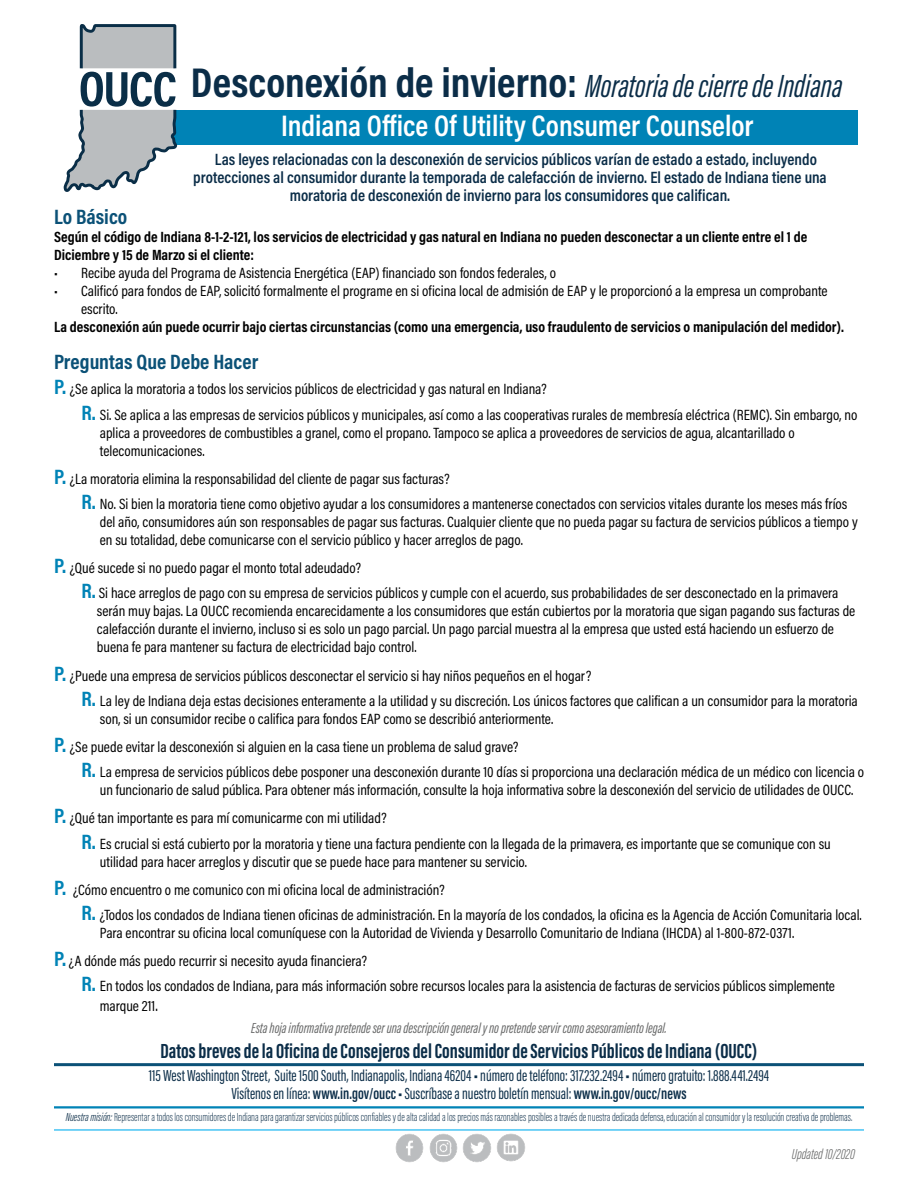
<style>
.page{position:relative;width:918px;height:1188px;background:#fff}
.page>*{position:absolute;margin:0;border:0;box-sizing:border-box;transform-origin:0 0}
.t1{font:italic 33px "Acumin Pro Extra Cond";color:#0b2d48}
.t2{font:600 30px "Acumin Pro Cond";color:#fff}
.t3{font:700 21px "Acumin Pro Extra Cond";color:#0b2d48}
.t4{font:700 21px "Acumin Pro Cond";color:#0b5177}
.t5{font:600 16.5px "Acumin Pro Cond";color:#0b2d48}
.t6{font:16.5px/18.1px "Acumin Pro Extra Cond";color:#0b2d48;text-align:center}
.t7{font:15px/18px "Acumin Pro Cond";color:#000}
.t8{font:700 15px/18px "Acumin Pro Cond";color:#000}
.t9{font:italic 15px "Acumin Pro Extra Cond";color:#666767}
.t10{font:italic 300 15px "Acumin Pro Extra Cond";letter-spacing:-.005em;color:#666767}
.t11{font:200 12px "Acumin Pro Extra Cond";color:#0b2d48}
.s1{font-family:"Acumin Pro Cond";font-weight:700;font-style:normal;font-size:42px}
.s2{font-weight:700;font-size:21px;color:#0083b6}
.s3{font-size:16.5px}
.s4{font-weight:600}
.s5{font-weight:300;font-style:italic}
</style>
<div class="page">
<div style="left:173px;top:110px;width:685px;height:35px;background:#0083b6"></div>
<svg style="left:64px;top:24px;width:113px;height:168px"></svg>
<hr style="left:54px;top:1063px;width:810px;height:3px;background:#0b5177">
<hr style="left:54px;top:1129px;width:810px;height:2px;background:#6acff6">
<hr style="left:54px;top:1106px;width:810px;height:2px;background:#0083b6">
<img style="left:395px;top:1133px;width:29px;height:30px">
<img style="left:429px;top:1133px;width:29px;height:30px">
<img style="left:463px;top:1134px;width:28px;height:29px">
<img style="left:497px;top:1133px;width:28px;height:29px">
<h1 class="t1" style="left:191px;top:66px;width:653px"><span class="s1">Desconexión de invierno:</span> Moratoria de cierre de Indiana</h1>
<h2 class="t2" style="left:281px;top:106px;width:474px">Indiana Office Of Utility Consumer Counselor</h2>
<p class="t5" style="left:215px;top:148px;width:604px">Las leyes relacionadas con la desconexión de servicios públicos varían de estado a estado, incluyendo</p>
<p class="t5" style="left:193px;top:166px;width:635px">protecciones al consumidor durante la temporada de calefacción de invierno. El estado de Indiana tiene una</p>
<p class="t5" style="left:290px;top:184px;width:442px">moratoria de desconexión de invierno para los consumidores que califican.</p>
<h3 class="t4" style="left:54px;top:203px;width:75px">Lo Básico</h3>
<p class="t8" style="left:54px;top:227px;width:755px">Según el código de Indiana 8-1-2-121, los servicios de electricidad y gas natural en Indiana no pueden desconectar a un cliente entre el 1 de<br>Diciembre y 15 de Marzo si el cliente:</p>
<p class="t7" style="left:54px;top:263px;width:504px">• Recibe ayuda del Programa de Asistencia Energética (EAP) financiado son fondos federales, o</p>
<p class="t7" style="left:81px;top:281px;width:748px;text-indent:-27px">• Calificó para fondos de EAP, solicitó formalmente el programe en si oficina local de admisión de EAP y le proporcionó a la empresa un comprobante escrito.</p>
<p class="t8" style="left:54px;top:317px;width:791px">La desconexión aún puede ocurrir bajo ciertas circunstancias (como una emergencia, uso fraudulento de servicios o manipulación del medidor).</p>
<h3 class="t4" style="left:54px;top:348px;width:206px">Preguntas Que Debe Hacer</h3>
<p class="t7" style="left:81px;top:376px;width:777px;line-height:25.2px;text-indent:-27px"><span class="s2">P.</span> ¿Se aplica la moratoria a todos los servicios públicos de electricidad y gas natural en Indiana?<br><span class="s2">R.</span> Si. Se aplica a las empresas de servicios públicos y municipales, así como a las cooperativas rurales de membresía eléctrica (REMC). Sin embargo, no</p>
<p class="t7" style="left:100px;top:423px;width:696px">aplica a proveedores de combustibles a granel, como el propano. Tampoco se aplica a proveedores de servicios de agua, alcantarillado o telecomunicaciones.</p>
<p class="t7" style="left:81px;top:466px;width:768px;line-height:25.2px;text-indent:-27px"><span class="s2">P.</span> ¿La moratoria elimina la responsabilidad del cliente de pagar sus facturas?<br><span class="s2">R.</span> No. Si bien la moratoria tiene como objetivo ayudar a los consumidores a mantenerse conectados con servicios vitales durante los meses más fríos</p>
<p class="t7" style="left:100px;top:512px;width:759px">del año, consumidores aún son responsables de pagar sus facturas. Cualquier cliente que no pueda pagar su factura de servicios públicos a tiempo y en su totalidad, debe comunicarse con el servicio público y hacer arreglos de pago.</p>
<p class="t7" style="left:81px;top:555px;width:759px;line-height:25.2px;text-indent:-27px"><span class="s2">P.</span> ¿Qué sucede si no puedo pagar el monto total adeudado?<br><span class="s2">R.</span> Si hace arreglos de pago con su empresa de servicios públicos y cumple con el acuerdo, sus probabilidades de ser desconectado en la primavera</p>
<p class="t7" style="left:97px;top:602px;width:760px">serán muy bajas. La OUCC recomienda encarecidamente a los consumidores que están cubiertos por la moratoria que sigan pagando sus facturas de calefacción durante el invierno, incluso si es solo un pago parcial. Un pago parcial muestra al la empresa que usted está haciendo un esfuerzo de buena fe para mantener su factura de electricidad bajo control.</p>
<p class="t7" style="left:81px;top:662px;width:778px;line-height:25.2px;text-indent:-27px"><span class="s2">P.</span> ¿Puede una empresa de servicios públicos desconectar el servicio si hay niños pequeños en el hogar?<br><span class="s2">R.</span> La ley de Indiana deja estas decisiones enteramente a la utilidad y su discreción. Los únicos factores que califican a un consumidor para la moratoria</p>
<p class="t7" style="left:54px;top:704px;width:501px;line-height:28.2px;text-indent:46px">son, si un consumidor recibe o califica para fondos EAP como se describió anteriormente.<br><span class="s2">P.</span> ¿Se puede evitar la desconexión si alguien en la casa tiene un problema de salud grave?</p>
<p class="t7" style="left:81px;top:763px;width:784px;text-align:center"><span class="s2">R.</span> La empresa de servicios públicos debe posponer una desconexión durante 10 días si proporciona una declaración médica de un médico con licencia o un funcionario de salud pública. Para obtener más información, consulte la hoja informativa sobre la desconexión del servicio de utilidades de OUCC.</p>
<p class="t7" style="left:81px;top:805px;width:751px;line-height:25.2px;text-indent:-27px"><span class="s2">P.</span> ¿Qué tan importante es para mí comunicarme con mi utilidad?<br><span class="s2">R.</span> Es crucial si está cubierto por la moratoria y tiene una factura pendiente con la llegada de la primavera, es importante que se comunique con su</p>
<p class="t7" style="left:54px;top:847px;width:475px;line-height:28.2px;text-indent:46px">utilidad para hacer arreglos y discutir que se puede hace para mantener su servicio.<br><span class="s2">P.</span> ¿Cómo encuentro o me comunico con mi oficina local de administración?</p>
<p class="t7" style="left:100px;top:905px;width:763px;text-indent:-18px"><span class="s2">R.</span> ¿Todos los condados de Indiana tienen oficinas de administración. En la mayoría de los condados, la oficina es la Agencia de Acción Comunitaria local.<br>Para encontrar su oficina local comuníquese con la Autoridad de Vivienda y Desarrollo Comunitario de Indiana (IHCDA) al 1-800-872-0371.</p>
<p class="t7" style="left:81px;top:948px;width:755px;line-height:25.2px;text-indent:-27px"><span class="s2">P.</span> ¿A dónde más puedo recurrir si necesito ayuda financiera?<br><span class="s2">R.</span> En todos los condados de Indiana, para más información sobre recursos locales para la asistencia de facturas de servicios públicos simplemente</p>
<p class="t7" style="left:100px;top:997px;width:60px">marque 211<span class="s3">.</span></p>
<p class="t9" style="left:251px;top:1019px;width:417px">Esta hoja informativa pretende ser una descripción general y no pretende servir como asesoramiento legal.</p>
<h3 class="t3" style="left:161px;top:1038px;width:598px">Datos breves de la Oficina de Consejeros del Consumidor de Servicios Públicos de Indiana (OUCC)</h3>
<p class="t6" style="left:149px;top:1066px;width:622px">115 West Washington Street, Suite 1500 South, Indianapolis, Indiana 46204 ■ número de teléfono: 317.232.2494 ■ número gratuito: 1.888.441.2494<br>Visítenos en línea: <span class="s4">www.in.gov/oucc</span> ■ Suscríbase a nuestro boletín mensual: <span class="s4">www.in.gov/oucc/news</span></p>
<p class="t11" style="left:66px;top:1110px;width:788px"><span class="s5">Nuestra misión:</span> Representar a todos los consumidores de Indiana para garantizar servicios públicos confiables y de alta calidad a los precios más razonables posibles a través de nuestra dedicada defensa, educación al consumidor y la resolución creativa de problemas.</p>
<p class="t10" style="left:792px;top:1145px;width:65px">Updated 10/2020</p>
</div>
